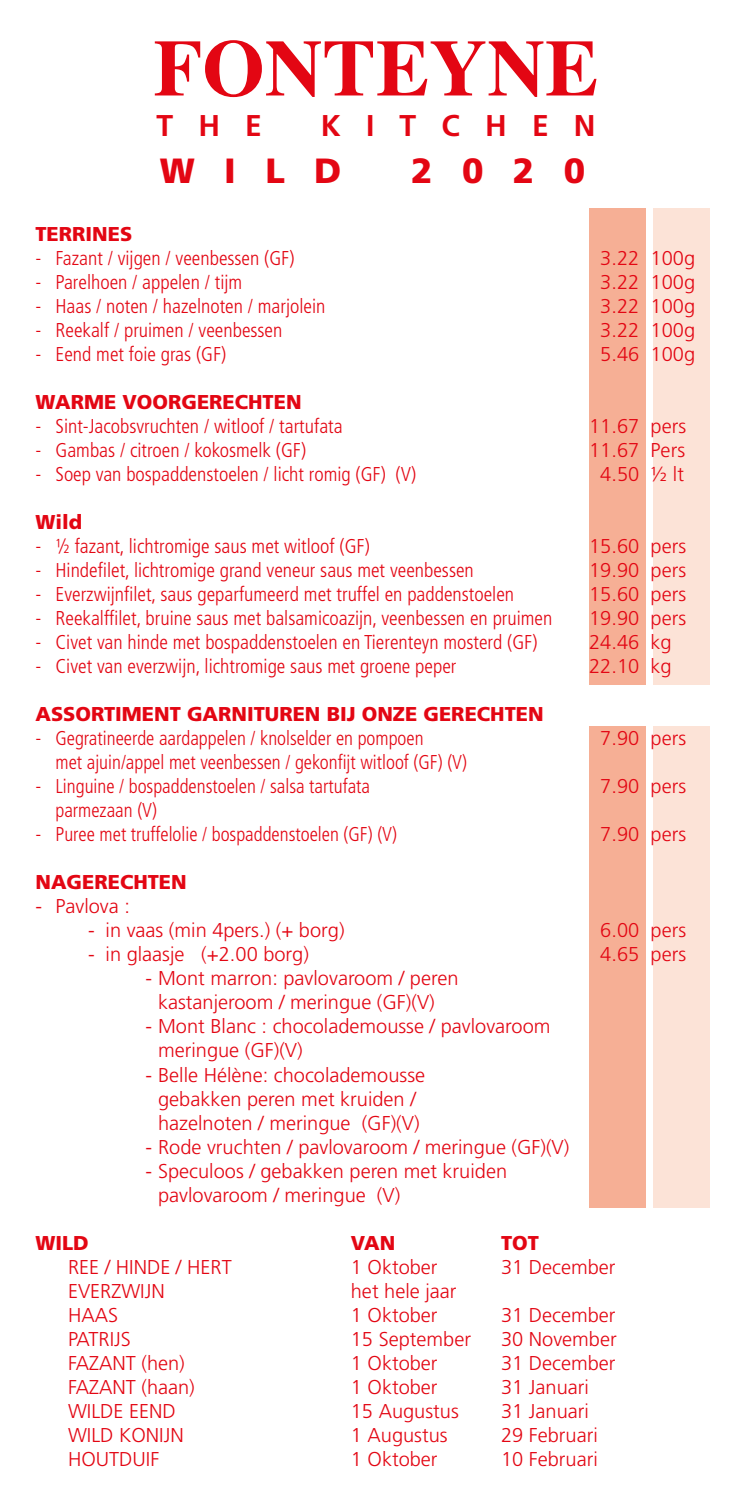
<style>
.page{position:relative;width:745px;height:1489px;background:#fff}
.page>*{position:absolute;margin:0;border:0;box-sizing:border-box;transform-origin:0 0}
.t1{font:700 80px "Times";color:#e30613}
.t2{font:900 35px "Frutiger";letter-spacing:.84em;color:#e30613}
.t3{font:700 30px "Frutiger";letter-spacing:.84em;color:#e30613}
.t4{font:300 condensed 20px/24px "Frutiger";color:#e30613}
.t5{font:300 20px/24px "Frutiger";color:#e30613}
.t6{font:900 20px "Frutiger";color:#e30613}
</style>
<div class="page">
<div style="left:588px;top:208px;width:57px;height:477px;background:#f6af95"></div>
<div style="left:652px;top:208px;width:57px;height:477px;background:#fce3d7"></div>
<div style="left:588px;top:726px;width:57px;height:481px;background:#f6af95"></div>
<div style="left:652px;top:726px;width:57px;height:481px;background:#fce3d7"></div>
<h1 class="t1" style="left:153px;top:-8px;width:446px">FONTEYNE</h1>
<h3 class="t3" style="left:156px;top:107px;width:107px">THE</h3>
<h3 class="t3" style="left:320px;top:107px;width:276px">KITCHEN</h3>
<h2 class="t2" style="left:160px;top:150px;width:183px">WILD</h2>
<h2 class="t2" style="left:411px;top:150px;width:175px">2020</h2>
<p class="t6" style="left:35px;top:222px;width:98px">TERRINES</p>
<p class="t4" style="left:35px;top:246px;width:260px">- Fazant / vijgen / veenbessen (GF)</p>
<p class="t4" style="left:35px;top:270px;width:208px">- Parelhoen / appelen / tijm</p>
<p class="t4" style="left:35px;top:294px;width:291px">- Haas / noten / hazelnoten / marjolein</p>
<p class="t4" style="left:35px;top:318px;width:248px">- Reekalf / pruimen / veenbessen</p>
<p class="t4" style="left:35px;top:342px;width:192px">- Eend met foie gras (GF)</p>
<p class="t6" style="left:35px;top:390px;width:267px">WARME VOORGERECHTEN</p>
<p class="t4" style="left:35px;top:414px;width:308px">- Sint-Jacobsvruchten / witloof / tartufata</p>
<p class="t4" style="left:35px;top:438px;width:272px">- Gambas / citroen / kokosmelk (GF)</p>
<p class="t4" style="left:35px;top:462px;width:382px">- Soep van bospaddenstoelen / licht romig (GF) (V)</p>
<p class="t6" style="left:35px;top:510px;width:48px">Wild</p>
<p class="t4" style="left:35px;top:534px;width:336px">- ½ fazant, lichtromige saus met witloof (GF)</p>
<p class="t4" style="left:35px;top:558px;width:439px">- Hindefilet, lichtromige grand veneur saus met veenbessen</p>
<p class="t4" style="left:35px;top:582px;width:480px">- Everzwijnfilet, saus geparfumeerd met truffel en paddenstoelen</p>
<p class="t4" style="left:35px;top:606px;width:518px">- Reekalffilet, bruine saus met balsamicoazijn, veenbessen en pruimen</p>
<p class="t4" style="left:35px;top:630px;width:503px">- Civet van hinde met bospaddenstoelen en Tierenteyn mosterd (GF)</p>
<p class="t4" style="left:35px;top:654px;width:422px">- Civet van everzwijn, lichtromige saus met groene peper</p>
<p class="t6" style="left:35px;top:702px;width:509px">ASSORTIMENT GARNITUREN BIJ ONZE GERECHTEN</p>
<p class="t4" style="left:55px;top:726px;width:413px;text-indent:-20px">- Gegratineerde aardappelen / knolselder en pompoen<br>met ajuin/appel met veenbessen / gekonfijt witloof (GF) (V)</p>
<p class="t4" style="left:55px;top:774px;width:316px;text-indent:-20px">- Linguine / bospaddenstoelen / salsa tartufata parmezaan (V)</p>
<p class="t4" style="left:35px;top:822px;width:363px">- Puree met truffelolie / bospaddenstoelen (GF) (V)</p>
<p class="t6" style="left:35px;top:870px;width:153px">NAGERECHTEN</p>
<p class="t5" style="left:35px;top:894px;width:96px">- Pavlova :</p>
<p class="t5" style="left:88px;top:918px;width:258px">- in vaas (min 4pers.) (+ borg)</p>
<p class="t5" style="left:88px;top:942px;width:222px">- in glaasje (+2.00 borg)</p>
<p class="t5" style="left:145px;top:966px;width:314px;text-align:center">- Mont marron: pavlovaroom / peren kastanjeroom / meringue (GF)(V)</p>
<p class="t5" style="left:158px;top:1014px;width:393px;text-indent:-12px">- Mont Blanc : chocolademousse / pavlovaroom meringue (GF)(V)</p>
<p class="t5" style="left:145px;top:1062px;width:281px;text-align:center">- Belle Hélène: chocolademousse gebakken peren met kruiden / hazelnoten / meringue (GF)(V)</p>
<p class="t5" style="left:145px;top:1134px;width:425px">- Rode vruchten / pavlovaroom / meringue (GF)(V)</p>
<p class="t5" style="left:158px;top:1158px;width:350px;text-indent:-12px">- Speculoos / gebakken peren met kruiden pavlovaroom / meringue (V)</p>
<p class="t6" style="left:35px;top:1230px;width:55px">WILD</p>
<p class="t6" style="left:350px;top:1230px;width:46px">VAN</p>
<p class="t6" style="left:500px;top:1230px;width:39px">TOT</p>
<p class="t5" style="left:68px;top:1254px;width:165px">REE / HINDE / HERT</p>
<p class="t5" style="left:350px;top:1254px;width:88px">1 Oktober</p>
<p class="t5" style="left:500px;top:1254px;width:116px">31 December</p>
<p class="t5" style="left:68px;top:1278px;width:98px">EVERZWIJN</p>
<p class="t5" style="left:350px;top:1278px;width:107px">het hele jaar</p>
<p class="t5" style="left:68px;top:1302px;width:52px">HAAS</p>
<p class="t5" style="left:350px;top:1302px;width:88px">1 Oktober</p>
<p class="t5" style="left:500px;top:1302px;width:116px">31 December</p>
<p class="t5" style="left:68px;top:1326px;width:64px">PATRIJS</p>
<p class="t5" style="left:350px;top:1326px;width:122px">15 September</p>
<p class="t5" style="left:500px;top:1326px;width:117px">30 November</p>
<p class="t5" style="left:68px;top:1350px;width:118px">FAZANT (hen)</p>
<p class="t5" style="left:350px;top:1350px;width:88px">1 Oktober</p>
<p class="t5" style="left:500px;top:1350px;width:116px">31 December</p>
<p class="t5" style="left:68px;top:1374px;width:128px">FAZANT (haan)</p>
<p class="t5" style="left:350px;top:1374px;width:88px">1 Oktober</p>
<p class="t5" style="left:500px;top:1374px;width:89px">31 Januari</p>
<p class="t5" style="left:68px;top:1398px;width:109px">WILDE EEND</p>
<p class="t5" style="left:350px;top:1398px;width:109px">15 Augustus</p>
<p class="t5" style="left:500px;top:1398px;width:89px">31 Januari</p>
<p class="t5" style="left:68px;top:1422px;width:117px">WILD KONIJN</p>
<p class="t5" style="left:350px;top:1422px;width:98px">1 Augustus</p>
<p class="t5" style="left:500px;top:1422px;width:98px">29 Februari</p>
<p class="t5" style="left:68px;top:1446px;width:93px">HOUTDUIF</p>
<p class="t5" style="left:350px;top:1446px;width:88px">1 Oktober</p>
<p class="t5" style="left:500px;top:1446px;width:98px">10 Februari</p>
<p class="t5" style="left:600px;top:246px;width:40px;text-align:justify">3.22<br>3.22<br>3.22<br>3.22<br>5.46</p>
<p class="t5" style="left:588px;top:414px;width:52px;text-align:center">11.67<br>11.67<br>4.50</p>
<p class="t5" style="left:588px;top:534px;width:52px;text-align:justify">15.60<br>19.90<br>15.60<br>19.90<br>24.46<br>22.10</p>
<p class="t5" style="left:600px;top:726px;width:40px">7.90</p>
<p class="t5" style="left:600px;top:774px;width:40px">7.90</p>
<p class="t5" style="left:600px;top:822px;width:40px">7.90</p>
<p class="t5" style="left:600px;top:918px;width:40px">6.00<br>4.65</p>
<p class="t5" style="left:650px;top:246px;width:46px;text-align:justify">100g 100g 100g 100g 100g</p>
<p class="t5" style="left:650px;top:414px;width:37px;text-align:justify">pers Pers ½ lt</p>
<p class="t5" style="left:650px;top:534px;width:37px">pers pers pers pers kg kg</p>
<p class="t5" style="left:650px;top:726px;width:37px">pers</p>
<p class="t5" style="left:650px;top:774px;width:37px">pers</p>
<p class="t5" style="left:650px;top:822px;width:37px">pers</p>
<p class="t5" style="left:650px;top:918px;width:37px">pers pers</p>
</div>
